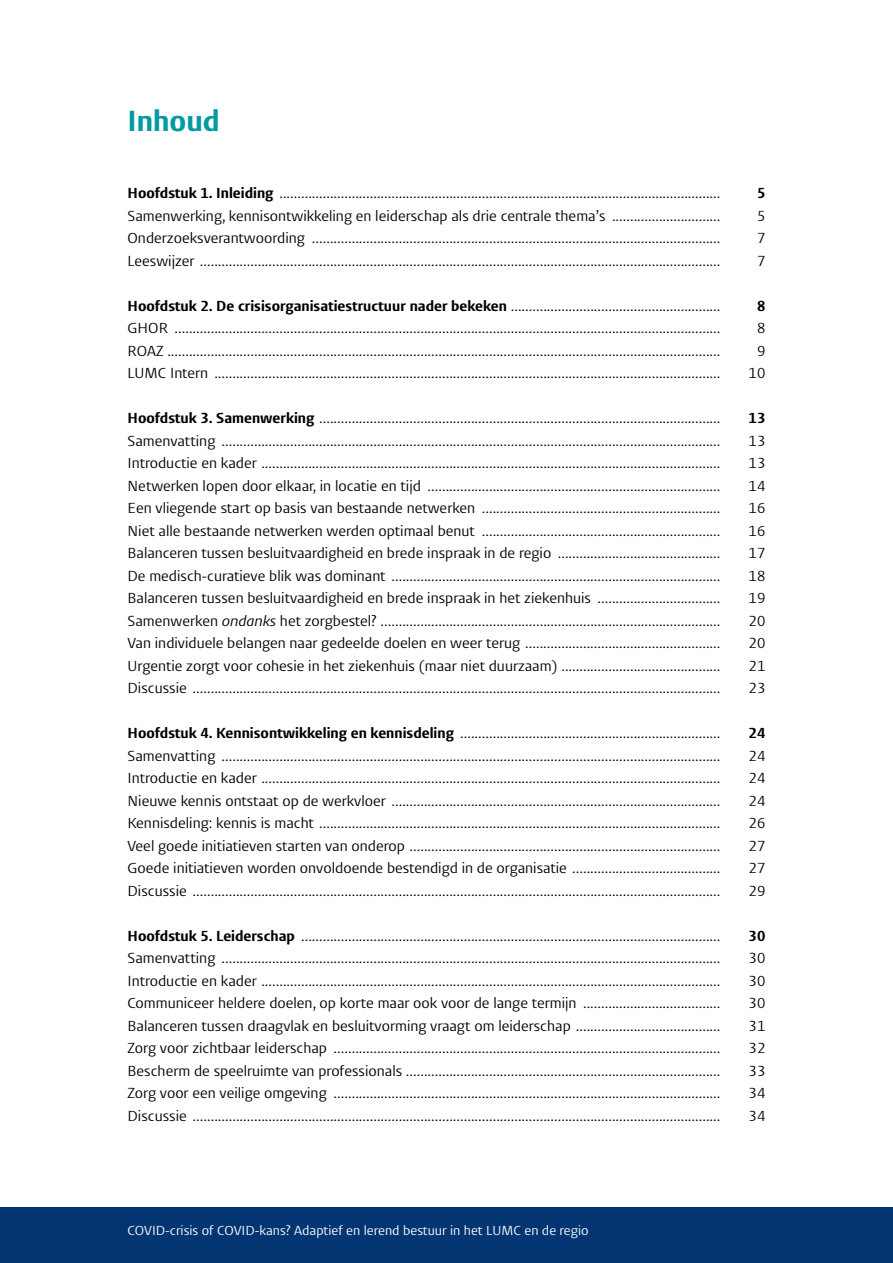
<style>
.page{position:relative;width:893px;height:1263px;background:#fff}
.page>*{position:absolute;margin:0;border:0;box-sizing:border-box;transform-origin:0 0}
.t1{font:300 30px "Vestula";color:#009ba2}
.t2{font:15px "Vestula";color:#000}
.t3{font:300 15px "Vestula";color:#000}
.t4{font:13.5px "Vestula";color:#fff}
.s1{font-weight:300}
.s2{font-style:italic}
</style>
<div class="page">
<div style="left:0;top:1208px;width:893px;height:55px;background:#033572"></div>
<h1 class="t1" style="left:128px;top:102px;width:94px">Inhoud</h1>
<p class="t2" style="left:128px;top:184px;width:594px"><span class="s1">Hoofdstuk 1. Inleiding</span> ..........................................................................................................................</p>
<p class="t3" style="left:757px;top:184px;width:10px">5</p>
<p class="t2" style="left:128px;top:206px;width:594px">Samenwerking, kennisontwikkeling en leiderschap als drie centrale thema’s ..............................</p>
<p class="t2" style="left:757px;top:206px;width:10px">5</p>
<p class="t2" style="left:128px;top:229px;width:594px">Onderzoeksverantwoording .................................................................................................................</p>
<p class="t2" style="left:757px;top:229px;width:10px">7</p>
<p class="t2" style="left:128px;top:251px;width:594px">Leeswijzer ................................................................................................................................................</p>
<p class="t2" style="left:757px;top:251px;width:10px">7</p>
<p class="t2" style="left:128px;top:296px;width:594px"><span class="s1">Hoofdstuk 2. De crisisorganisatiestructuur nader bekeken</span> ..........................................................</p>
<p class="t3" style="left:757px;top:296px;width:10px">8</p>
<p class="t2" style="left:128px;top:319px;width:594px">GHOR .......................................................................................................................................................</p>
<p class="t2" style="left:757px;top:319px;width:10px">8</p>
<p class="t2" style="left:128px;top:341px;width:594px">ROAZ .........................................................................................................................................................</p>
<p class="t2" style="left:757px;top:341px;width:10px">9</p>
<p class="t2" style="left:128px;top:364px;width:594px">LUMC Intern ............................................................................................................................................</p>
<p class="t2" style="left:749px;top:364px;width:18px">10</p>
<p class="t2" style="left:128px;top:409px;width:594px"><span class="s1">Hoofdstuk 3. Samenwerking</span> ...............................................................................................................</p>
<p class="t3" style="left:749px;top:409px;width:18px">13</p>
<p class="t2" style="left:128px;top:431px;width:594px">Samenvatting ..........................................................................................................................................</p>
<p class="t2" style="left:749px;top:431px;width:18px">13</p>
<p class="t2" style="left:128px;top:454px;width:594px">Introductie en kader ...............................................................................................................................</p>
<p class="t2" style="left:749px;top:454px;width:18px">13</p>
<p class="t2" style="left:128px;top:476px;width:594px">Netwerken lopen door elkaar, in locatie en tijd .................................................................................</p>
<p class="t2" style="left:749px;top:476px;width:18px">14</p>
<p class="t2" style="left:128px;top:499px;width:594px">Een vliegende start op basis van bestaande netwerken ..................................................................</p>
<p class="t2" style="left:749px;top:499px;width:18px">16</p>
<p class="t2" style="left:128px;top:521px;width:594px">Niet alle bestaande netwerken werden optimaal benut ..................................................................</p>
<p class="t2" style="left:749px;top:521px;width:18px">16</p>
<p class="t2" style="left:128px;top:544px;width:594px">Balanceren tussen besluitvaardigheid en brede inspraak in de regio .............................................</p>
<p class="t2" style="left:749px;top:544px;width:18px">17</p>
<p class="t2" style="left:128px;top:566px;width:594px">De medisch-curatieve blik was dominant ...........................................................................................</p>
<p class="t2" style="left:749px;top:566px;width:18px">18</p>
<p class="t2" style="left:128px;top:589px;width:594px">Balanceren tussen besluitvaardigheid en brede inspraak in het ziekenhuis ..................................</p>
<p class="t2" style="left:749px;top:589px;width:18px">19</p>
<p class="t2" style="left:128px;top:611px;width:594px">Samenwerken <span class="s2">ondanks</span> het zorgbestel? ..............................................................................................</p>
<p class="t2" style="left:749px;top:611px;width:18px">20</p>
<p class="t2" style="left:128px;top:634px;width:594px">Van individuele belangen naar gedeelde doelen en weer terug ......................................................</p>
<p class="t2" style="left:749px;top:634px;width:18px">20</p>
<p class="t2" style="left:128px;top:656px;width:594px">Urgentie zorgt voor cohesie in het ziekenhuis (maar niet duurzaam) ............................................</p>
<p class="t2" style="left:749px;top:656px;width:18px">21</p>
<p class="t2" style="left:128px;top:679px;width:594px">Discussie ..................................................................................................................................................</p>
<p class="t2" style="left:749px;top:679px;width:18px">23</p>
<p class="t2" style="left:128px;top:724px;width:594px"><span class="s1">Hoofdstuk 4. Kennisontwikkeling en kennisdeling</span> ........................................................................</p>
<p class="t3" style="left:749px;top:724px;width:18px">24</p>
<p class="t2" style="left:128px;top:746px;width:594px">Samenvatting ..........................................................................................................................................</p>
<p class="t2" style="left:749px;top:746px;width:18px">24</p>
<p class="t2" style="left:128px;top:769px;width:594px">Introductie en kader ...............................................................................................................................</p>
<p class="t2" style="left:749px;top:769px;width:18px">24</p>
<p class="t2" style="left:128px;top:791px;width:594px">Nieuwe kennis ontstaat op de werkvloer ...........................................................................................</p>
<p class="t2" style="left:749px;top:791px;width:18px">24</p>
<p class="t2" style="left:128px;top:814px;width:594px">Kennisdeling: kennis is macht ...............................................................................................................</p>
<p class="t2" style="left:749px;top:814px;width:18px">26</p>
<p class="t2" style="left:128px;top:836px;width:594px">Veel goede initiatieven starten van onderop ......................................................................................</p>
<p class="t2" style="left:749px;top:836px;width:18px">27</p>
<p class="t2" style="left:128px;top:859px;width:594px">Goede initiatieven worden onvoldoende bestendigd in de organisatie .........................................</p>
<p class="t2" style="left:749px;top:859px;width:18px">27</p>
<p class="t2" style="left:128px;top:881px;width:594px">Discussie ..................................................................................................................................................</p>
<p class="t2" style="left:749px;top:881px;width:18px">29</p>
<p class="t2" style="left:128px;top:926px;width:594px"><span class="s1">Hoofdstuk 5. Leiderschap</span> ....................................................................................................................</p>
<p class="t3" style="left:749px;top:926px;width:18px">30</p>
<p class="t2" style="left:128px;top:949px;width:594px">Samenvatting ..........................................................................................................................................</p>
<p class="t2" style="left:749px;top:949px;width:18px">30</p>
<p class="t2" style="left:128px;top:971px;width:594px">Introductie en kader ...............................................................................................................................</p>
<p class="t2" style="left:749px;top:971px;width:18px">30</p>
<p class="t2" style="left:128px;top:994px;width:594px">Communiceer heldere doelen, op korte maar ook voor de lange termijn ......................................</p>
<p class="t2" style="left:749px;top:994px;width:18px">30</p>
<p class="t2" style="left:128px;top:1016px;width:594px">Balanceren tussen draagvlak en besluitvorming vraagt om leiderschap ........................................</p>
<p class="t2" style="left:749px;top:1016px;width:18px">31</p>
<p class="t2" style="left:128px;top:1039px;width:594px">Zorg voor zichtbaar leiderschap ...........................................................................................................</p>
<p class="t2" style="left:749px;top:1039px;width:18px">32</p>
<p class="t2" style="left:128px;top:1061px;width:594px">Bescherm de speelruimte van professionals .......................................................................................</p>
<p class="t2" style="left:749px;top:1061px;width:18px">33</p>
<p class="t2" style="left:128px;top:1084px;width:594px">Zorg voor een veilige omgeving ...........................................................................................................</p>
<p class="t2" style="left:749px;top:1084px;width:18px">34</p>
<p class="t2" style="left:128px;top:1106px;width:594px">Discussie ..................................................................................................................................................</p>
<p class="t2" style="left:749px;top:1106px;width:18px">34</p>
<p class="t4" style="left:128px;top:1222px;width:463px">COVID-crisis of COVID-kans? Adaptief en lerend bestuur in het LUMC en de regio</p>
</div>
